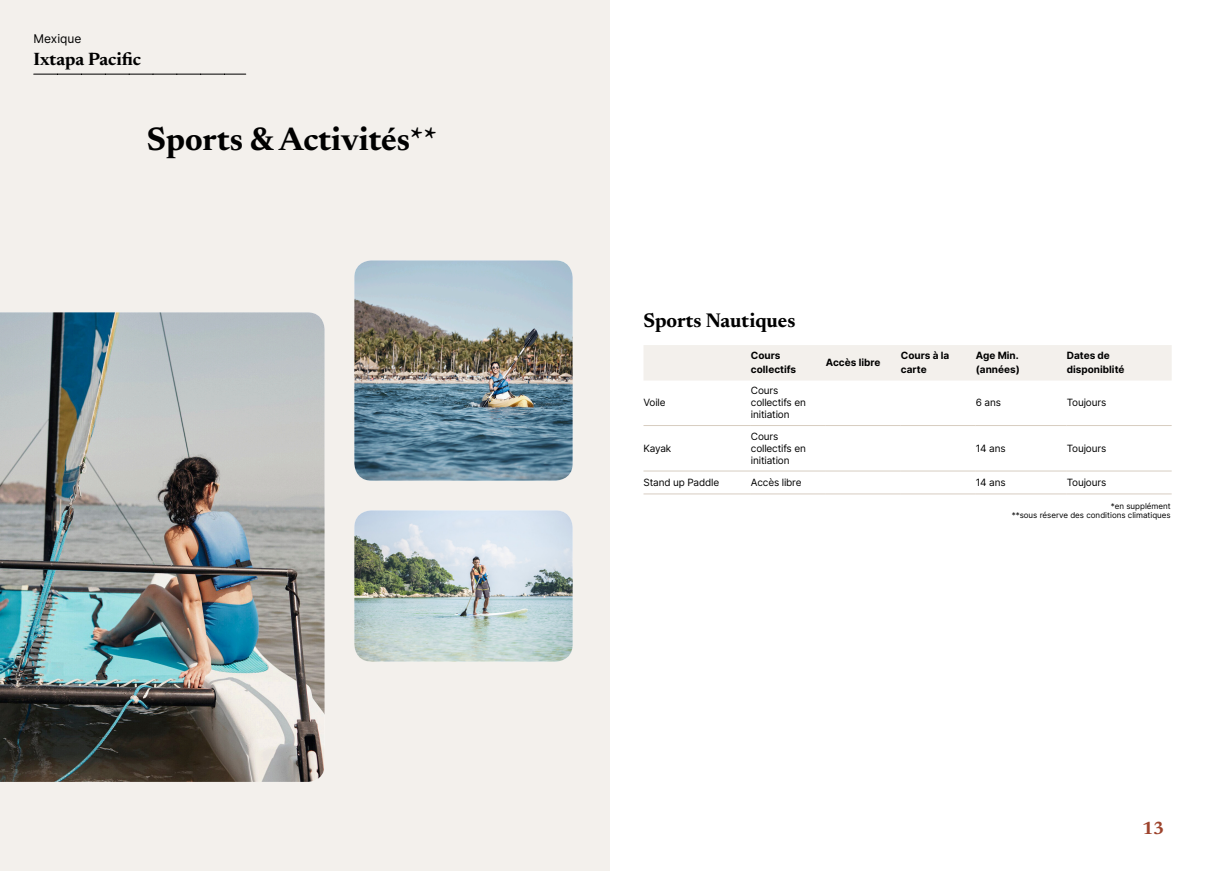
<style>
.page{position:relative;width:1219px;height:871px;background:#fff}
.page>*{position:absolute;margin:0;border:0;box-sizing:border-box;transform-origin:0 0}
.t1{font:700 33px "Newsreader 24 pt";color:#000}
.t2{font:700 20px "Newsreader 24 pt";color:#000}
.t3{font:700 18px "Newsreader 24 pt";color:#000}
.t4{font:700 18px "Newsreader 24 pt";color:#9d432c}
.t5{font:12px "Inter";color:#000}
.t6{font:10px/12px "Inter";letter-spacing:-.015em;color:#000}
.t7{font:700 10px/14px "Inter";color:#000}
.t8{font:8px/9.6px "Inter";color:#000;text-align:right}
</style>
<div class="page">
<div style="left:0;top:0;width:609px;height:870px;background:#f3f0ec"></div>
<img style="left:354px;top:260px;width:219px;height:220px">
<img style="left:0;top:312px;width:325px;height:469px">
<img style="left:354px;top:510px;width:219px;height:151px">
<svg style="left:34px;top:74px;width:212px;height:1px"></svg>
<div style="left:644px;top:345px;width:528px;height:35px;background:#f3f0ec"></div>
<hr style="left:643px;top:425px;width:108px;height:1px;background:#d7cdc1">
<hr style="left:751px;top:425px;width:75px;height:1px;background:#d7cdc1">
<hr style="left:826px;top:425px;width:75px;height:1px;background:#d7cdc1">
<hr style="left:901px;top:425px;width:75px;height:1px;background:#d7cdc1">
<hr style="left:976px;top:425px;width:91px;height:1px;background:#d7cdc1">
<hr style="left:1067px;top:425px;width:105px;height:1px;background:#d7cdc1">
<hr style="left:643px;top:470px;width:108px;height:1px;background:#d7cdc1">
<hr style="left:751px;top:470px;width:75px;height:1px;background:#d7cdc1">
<hr style="left:826px;top:470px;width:75px;height:1px;background:#d7cdc1">
<hr style="left:901px;top:470px;width:75px;height:1px;background:#d7cdc1">
<hr style="left:976px;top:470px;width:91px;height:1px;background:#d7cdc1">
<hr style="left:1067px;top:470px;width:105px;height:1px;background:#d7cdc1">
<hr style="left:643px;top:493px;width:108px;height:1px;background:#d7cdc1">
<hr style="left:751px;top:493px;width:75px;height:1px;background:#d7cdc1">
<hr style="left:826px;top:493px;width:75px;height:1px;background:#d7cdc1">
<hr style="left:901px;top:493px;width:75px;height:1px;background:#d7cdc1">
<hr style="left:976px;top:493px;width:91px;height:1px;background:#d7cdc1">
<hr style="left:1067px;top:493px;width:105px;height:1px;background:#d7cdc1">
<p class="t5" style="left:33px;top:30px;width:50px">Mexique</p>
<h3 class="t3" style="left:33px;top:46px;width:109px">Ixtapa Pacific</h3>
<h1 class="t1" style="left:147px;top:115px;width:292px">Sports &amp; Activités**</h1>
<h2 class="t2" style="left:643px;top:306px;width:153px">Sports Nautiques</h2>
<p class="t7" style="left:751px;top:348px;width:47px">Cours collectifs</p>
<p class="t7" style="left:826px;top:355px;width:56px">Accès libre</p>
<p class="t7" style="left:901px;top:348px;width:50px">Cours à la carte</p>
<p class="t7" style="left:976px;top:348px;width:45px">Age Min. (années)</p>
<p class="t7" style="left:1067px;top:348px;width:59px">Dates de disponiblité</p>
<p class="t6" style="left:643px;top:396px;width:24px">Voile</p>
<p class="t6" style="left:751px;top:384px;width:56px">Cours collectifs en initiation</p>
<p class="t6" style="left:976px;top:396px;width:27px">6 ans</p>
<p class="t6" style="left:1067px;top:396px;width:41px">Toujours</p>
<p class="t6" style="left:643px;top:442px;width:29px">Kayak</p>
<p class="t6" style="left:751px;top:430px;width:56px">Cours collectifs en initiation</p>
<p class="t6" style="left:976px;top:442px;width:31px">14 ans</p>
<p class="t6" style="left:1067px;top:442px;width:41px">Toujours</p>
<p class="t6" style="left:643px;top:476px;width:77px">Stand up Paddle</p>
<p class="t6" style="left:751px;top:476px;width:52px">Accès libre</p>
<p class="t6" style="left:976px;top:476px;width:31px">14 ans</p>
<p class="t6" style="left:1067px;top:476px;width:41px">Toujours</p>
<p class="t8" style="left:1012px;top:500px;width:161px">*en supplément<br>**sous réserve des conditions climatiques</p>
<h3 class="t4" style="left:1142px;top:814px;width:24px">13</h3>
</div>
